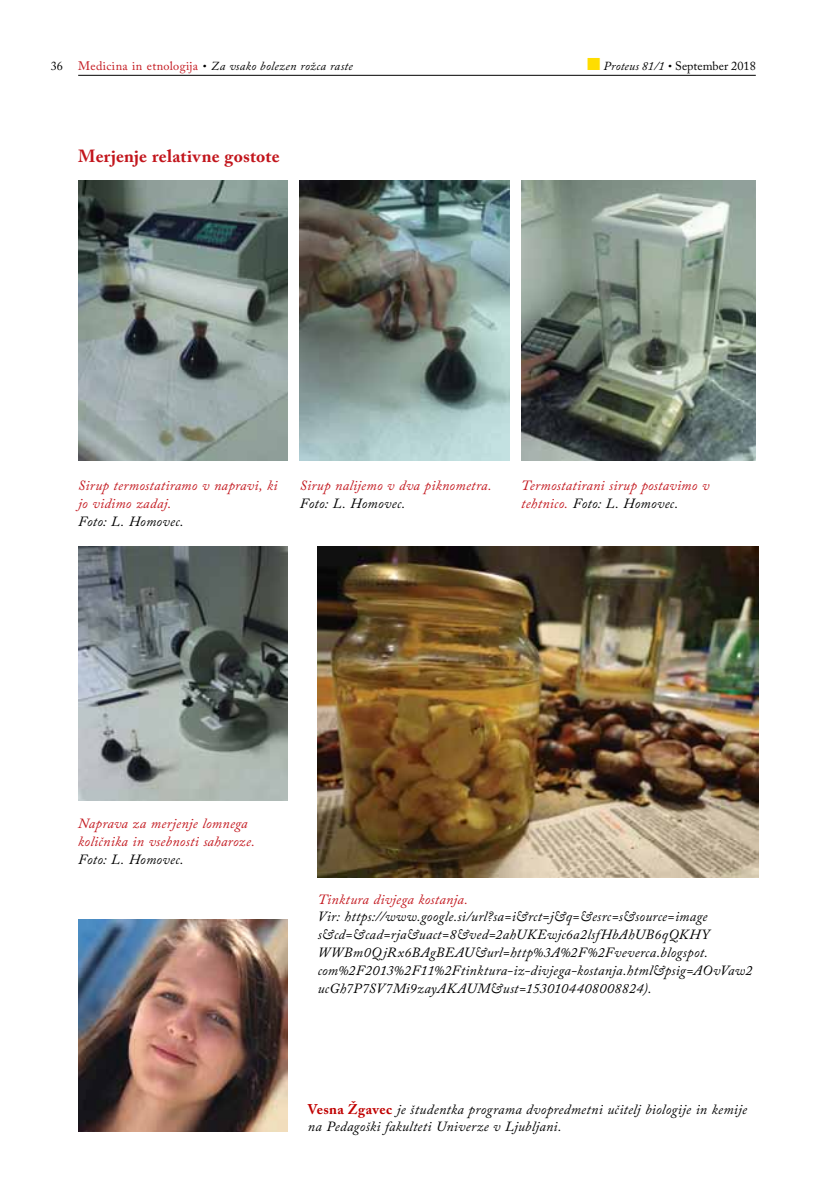
<style>
.page{position:relative;width:834px;height:1191px;background:#fff}
.page>*{position:absolute;margin:0;border:0;box-sizing:border-box;transform-origin:0 0}
.t1{font:700 17.5px "Adobe Caslon Pro";letter-spacing:.015em;color:#c2151c}
.t2{font:italic 14px/17.8px "Adobe Caslon Pro";letter-spacing:.02em;color:#000}
.t3{font:italic 14px/17.8px "Adobe Caslon Pro";letter-spacing:.02em;color:#c2151c}
.t4{font:italic 12.25px "Adobe Caslon Pro";letter-spacing:.025em;color:#000}
.t5{font:12.25px "Adobe Caslon Pro";color:#000}
.s1{font-style:normal}
.s2{font-style:normal;color:#c2151c}
.s3{color:#fd0}
.s4{font-style:italic}
.s5{color:#000}
.s6{font-weight:700;font-style:normal;color:#c00000}
</style>
<div class="page">
<hr style="left:78px;top:75px;width:677px;height:1px;background:#000">
<img style="left:78px;top:546px;width:210px;height:254px">
<img style="left:521px;top:180px;width:234px;height:280px">
<img style="left:300px;top:181px;width:209px;height:279px">
<img style="left:317px;top:546px;width:441px;height:331px">
<img style="left:78px;top:180px;width:210px;height:280px">
<img style="left:78px;top:920px;width:210px;height:211px">
<p class="t4" style="left:51px;top:59px;width:303px"><span class="s1">36</span> <span class="s2">Medicina in etnologija</span> • Za vsako bolezen rožca raste</p>
<p class="t5" style="left:587px;top:59px;width:170px"><span class="s3">■</span> <span class="s4">Proteus 81/1 •</span> September 2018</p>
<p class="t1" style="left:78px;top:146px;width:203px">Merjenje relativne gostote</p>
<p class="t3" style="left:78px;top:476px;width:201px">Sirup termostatiramo v napravi, ki jo vidimo zadaj.</p>
<p class="t2" style="left:78px;top:512px;width:107px">Foto: L. Homovec.</p>
<p class="t3" style="left:300px;top:476px;width:193px">Sirup nalijemo v dva piknometra.</p>
<p class="t2" style="left:300px;top:494px;width:107px">Foto: L. Homovec.</p>
<p class="t3" style="left:521px;top:476px;width:190px">Termostatirani sirup postavimo v tehtnico. <span class="s5">Foto: L. Homovec.</span></p>
<p class="t3" style="left:78px;top:814px;width:178px">Naprava za merjenje lomnega količnika in vsebnosti saharoze.</p>
<p class="t2" style="left:78px;top:850px;width:107px">Foto: L. Homovec.</p>
<p class="t3" style="left:317px;top:889px;width:152px">Tinktura divjega kostanja.</p>
<p class="t2" style="left:317px;top:907px;width:436px">Vir: https://www.google.si/url?sa=i&amp;rct=j&amp;q=&amp;esrc=s&amp;source=image s&amp;cd=&amp;cad=rja&amp;uact=8&amp;ved=2ahUKEwjc6a2lsfHbAhUB6qQKHY WWBm0QjRx6BAgBEAU&amp;url=http%3A%2F%2Fveverca.blogspot. com%2F2013%2F11%2Ftinktura-iz-divjega-kostanja.html&amp;psig=AOvVaw2 ucGh7P7SV7Mi9zayAKAUM&amp;ust=1530104408008824).</p>
<p class="t2" style="left:308px;top:1099px;width:440px"><span class="s6">Vesna Žgavec</span> je študentka programa dvopredmetni učitelj biologije in kemije na Pedagoški fakulteti Univerze v Ljubljani.</p>
</div>
